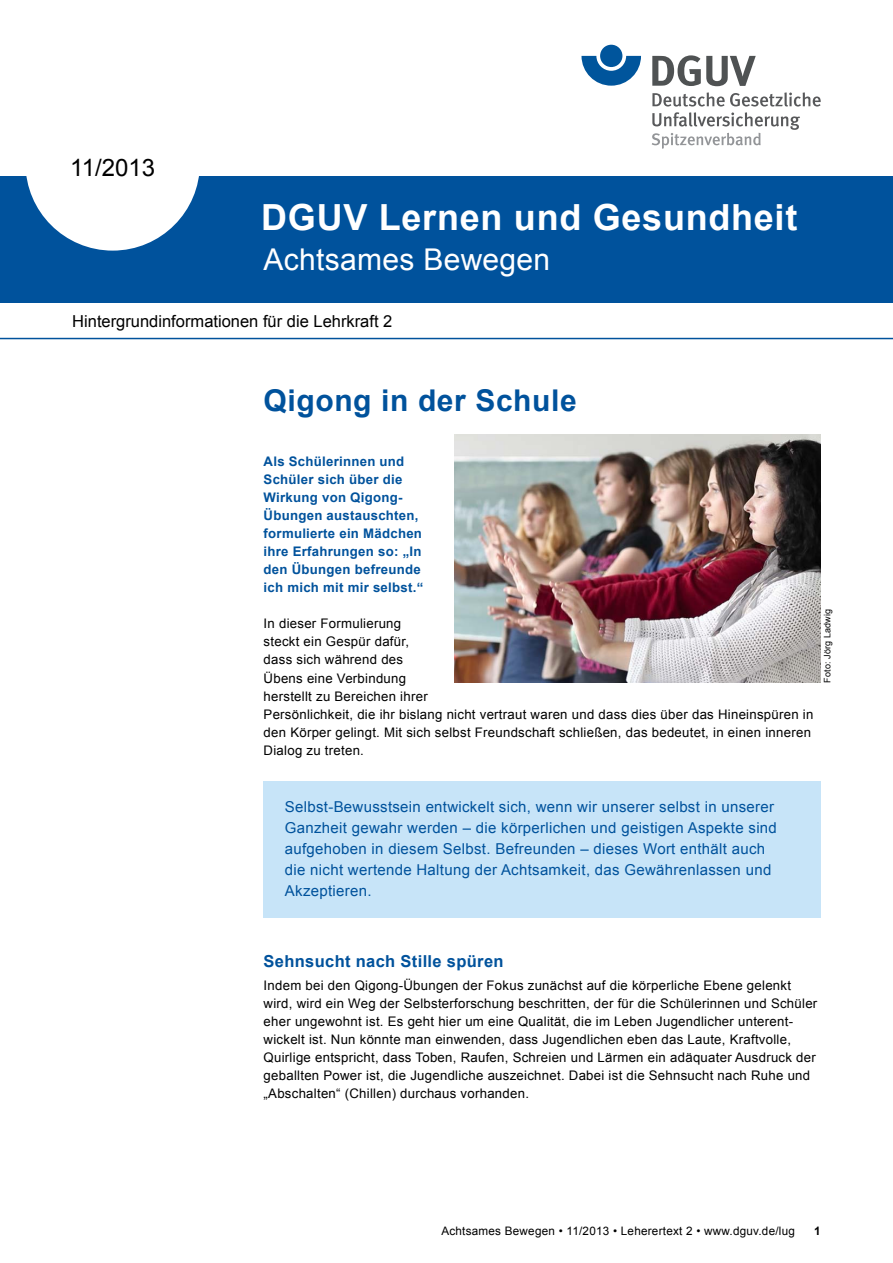
<style>
.page{position:relative;width:893px;height:1263px;background:#fff}
.page>*{position:absolute;margin:0;border:0;box-sizing:border-box;transform-origin:0 0}
.t1{font:700 36px "Arial";letter-spacing:.02em;color:#fff}
.t2{font:700 30px "Arial";letter-spacing:.02em;color:#00529c}
.t3{font:30px "Arial";letter-spacing:.01em;color:#fff}
.t4{font:24px "Arial";color:#000}
.t5{font:16.5px "Arial";color:#000}
.t6{font:700 16.5px "Arial";letter-spacing:.02em;color:#00529c}
.t7{font:15px/21px "Arial";letter-spacing:.02em;color:#00529c}
.t8{font:13.2px/18px "Arial";letter-spacing:.02em;color:#000}
.t9{font:700 13.2px/18px "Arial";letter-spacing:.02em;color:#00529c}
.t10{font:11.7px "Arial";letter-spacing:.02em;color:#000}
.t11{font:700 11.7px "Arial";color:#000}
.t12{font:9px "Arial";letter-spacing:.015em;color:#000}
</style>
<div class="page">
<div style="left:263px;top:781px;width:557px;height:136px;background:#c7e4f8"></div>
<svg style="left:581px;top:56px;width:60px;height:30px"></svg>
<div style="left:600px;top:45px;width:22px;height:22px;background:#00559c;border-radius:50%"></div>
<svg style="left:652px;top:55px;width:104px;height:31px"></svg>
<svg style="left:652px;top:92px;width:169px;height:57px"></svg>
<div style="left:0;top:176px;width:893px;height:127px;background:#00529c"></div>
<hr style="left:0;top:338px;width:893px;height:1px;background:#00529c">
<div style="left:26px;top:76px;width:174px;height:175px;background:#fff;border-radius:50%"></div>
<img style="left:454px;top:434px;width:367px;height:248px">
<h3 class="t4" style="left:70px;top:152px;width:86px">11/2013</h3>
<h1 class="t1" style="left:261px;top:194px;width:538px">DGUV Lernen und Gesundheit</h1>
<h2 class="t3" style="left:264px;top:240px;width:288px">Achtsames Bewegen</h2>
<p class="t5" style="left:72px;top:310px;width:322px">Hintergrundinformationen für die Lehrkraft 2</p>
<h2 class="t2" style="left:264px;top:381px;width:315px">Qigong in der Schule</h2>
<p class="t9" style="left:264px;top:452px;width:161px">Als Schülerinnen und<br>Schüler sich über die<br>Wirkung von Qigong-<br>Übungen austauschten, formulierte ein Mädchen ihre Erfahrungen so: „In den Übungen befreunde ich mich mit mir selbst.“</p>
<p class="t8" style="left:264px;top:615px;width:551px">In dieser Formulierung<br>steckt ein Gespür dafür,<br>dass sich während des<br>Übens eine Verbindung<br>herstellt zu Bereichen ihrer<br>Persönlichkeit, die ihr bislang nicht vertraut waren und dass dies über das Hineinspüren in den Körper gelingt. Mit sich selbst Freundschaft schließen, das bedeutet, in einen inneren Dialog zu treten.</p>
<p class="t12" style="left:821px;top:682px;width:75px;rotate:-90deg">Foto: Jörg Ladwig</p>
<p class="t7" style="left:285px;top:796px;width:494px">Selbst-Bewusstsein entwickelt sich, wenn wir unserer selbst in unserer Ganzheit gewahr werden – die körperlichen und geistigen Aspekte sind aufgehoben in diesem Selbst. Befreunden – dieses Wort enthält auch die nicht wertende Haltung der Achtsamkeit, das Gewährenlassen und Akzeptieren.</p>
<p class="t6" style="left:264px;top:950px;width:241px">Sehnsucht nach Stille spüren</p>
<p class="t8" style="left:264px;top:976px;width:555px">Indem bei den Qigong-Übungen der Fokus zunächst auf die körperliche Ebene gelenkt wird, wird ein Weg der Selbsterforschung beschritten, der für die Schülerinnen und Schüler eher ungewohnt ist. Es geht hier um eine Qualität, die im Leben Jugendlicher unterent&shy;wickelt ist. Nun könnte man einwenden, dass Jugendlichen eben das Laute, Kraftvolle, Quirlige entspricht, dass Toben, Raufen, Schreien und Lärmen ein adäquater Ausdruck der geballten Power ist, die Jugendliche auszeichnet. Dabei ist die Sehnsucht nach Ruhe und „Abschalten“ (Chillen) durchaus vorhanden.</p>
<p class="t10" style="left:441px;top:1223px;width:355px">Achtsames Bewegen • 11/2013 • Leherertext 2 • www.dguv.de/lug</p>
<p class="t11" style="left:814px;top:1223px;width:8px">1</p>
</div>
